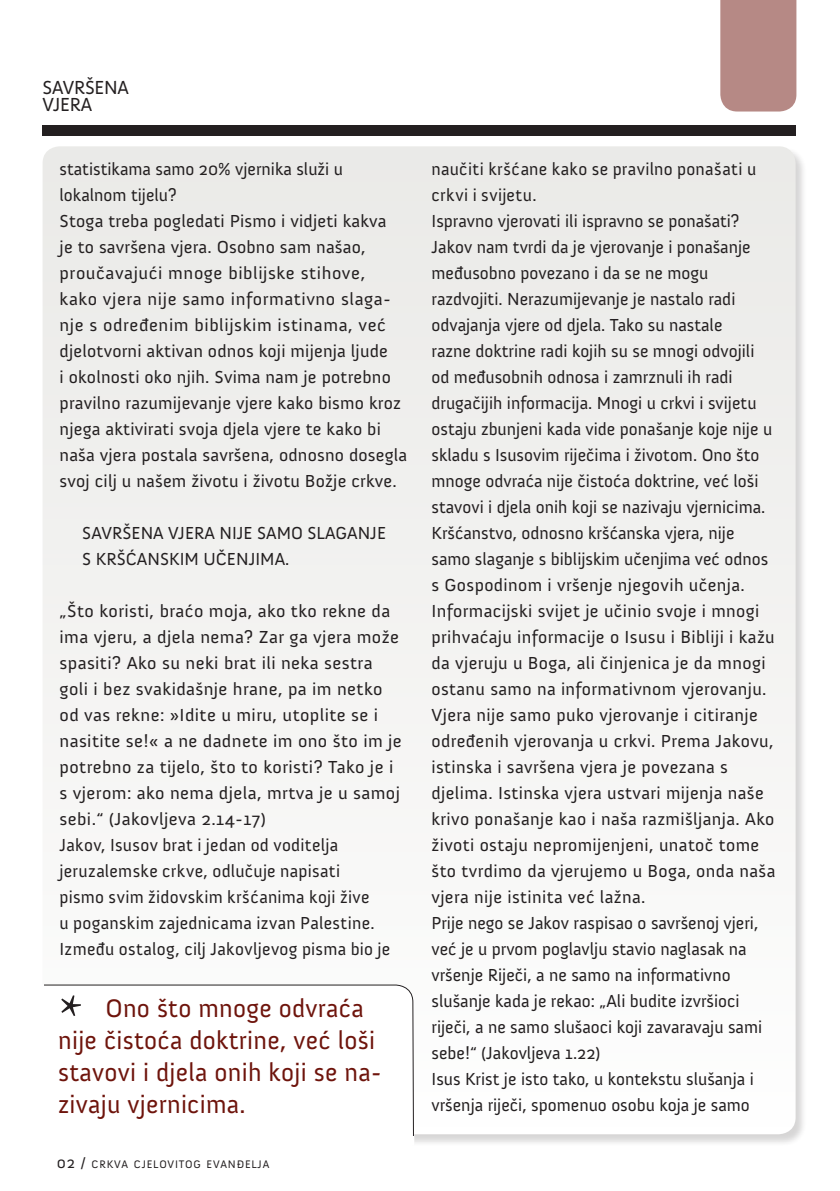
<style>
.page{position:relative;width:840px;height:1191px;background:#fff}
.page>*{position:absolute;margin:0;border:0;box-sizing:border-box;transform-origin:0 0}
.t1{font:26px/32px "Anivers";letter-spacing:.01em;color:#6e140c}
.t2{font:19.4px/17px "Anivers";letter-spacing:-.015em;color:#231f20}
.t3{font:17.8px/26px "Anivers";letter-spacing:.01em;color:#231f20}
.t4{font:17.8px/26px "Anivers";letter-spacing:.01em;color:#231f20;scale:1.05 1}
.t5{font:11.2px "Anivers";letter-spacing:.07em;color:#231f20}
.s1{font-size:16px}
</style>
<div class="page">
<div style="left:42px;top:146px;width:768px;height:1003px;background:#231f20;opacity:.75"></div>
<div style="left:43px;top:146px;width:752px;height:988px;background:#f3f2f0;border-radius:17px"></div>
<div style="left:720px;top:0;width:76px;height:111px;background:#b68985"></div>
<svg style="left:42px;top:984px;width:372px;height:165px"></svg>
<div style="left:43px;top:125px;width:752px;height:10px;background:#231f20"></div>
<div style="left:43px;top:984px;width:371px;height:153px;background:#fff"></div>
<p class="t2" style="left:43px;top:79px;width:88px">SAVRŠENA<br>VJERA</p>
<p class="t3" style="left:60px;top:156px;width:349px">statistikama samo 20% vjernika služi u lokalnom tijelu?<br>Stoga treba pogledati Pismo i vidjeti kakva<br>je to savršena vjera. Osobno sam našao, proučavajući mnoge biblijske stihove,<br>kako vjera nije samo informativno slaga&shy;nje s određenim biblijskim istinama, već djelotvorni aktivan odnos koji mijenja ljude<br>i okolnosti oko njih. Svima nam je potrebno pravilno razumijevanje vjere kako bismo kroz njega aktivirati svoja djela vjere te kako bi naša vjera postala savršena, odnosno dosegla svoj cilj u našem životu i životu Božje crkve.</p>
<p class="t3" style="left:82px;top:520px;width:305px">SAVRŠENA VJERA NIJE SAMO SLAGANJE<br>S KRŠĆANSKIM UČENJIMA.</p>
<p class="t4" style="left:60px;top:598px;width:327px">„Što koristi, braćo moja, ako tko rekne da ima vjeru, a djela nema? Zar ga vjera može spasiti? Ako su neki brat ili neka sestra goli i bez svakidašnje hrane, pa im netko od vas rekne: »Idite u miru, utoplite se i nasitite se!« a ne dadnete im ono što im je potrebno za tijelo, što to koristi? Tako je i s vjerom: ako nema djela, mrtva je u samoj sebi.“ (Jakovljeva 2.14-17)<br>Jakov, Isusov brat i jedan od voditelja jeruzalemske crkve, odlučuje napisati<br>pismo svim židovskim kršćanima koji žive<br>u poganskim zajednicama izvan Palestine.<br>Između ostalog, cilj Jakovljevog pisma bio je</p>
<h1 class="t1" style="left:58px;top:992px;width:325px;text-indent:47px">Ono što mnoge odvraća nije čistoća doktrine, već loši stavovi i djela onih koji se na&shy;zivaju vjernicima.</h1>
<p class="t5" style="left:57px;top:1158px;width:214px"><span class="s1">02 /</span> CRKVA CJELOVITOG EVANĐELJA</p>
<p class="t3" style="left:431px;top:156px;width:345px">naučiti kršćane kako se pravilno ponašati u crkvi i svijetu.<br>Ispravno vjerovati ili ispravno se ponašati?<br>Jakov nam tvrdi da je vjerovanje i ponašanje međusobno povezano i da se ne mogu razdvojiti. Nerazumijevanje je nastalo radi odvajanja vjere od djela. Tako su nastale<br>razne doktrine radi kojih su se mnogi odvojili od međusobnih odnosa i zamrznuli ih radi drugačijih informacija. Mnogi u crkvi i svijetu ostaju zbunjeni kada vide ponašanje koje nije u skladu s Isusovim riječima i životom. Ono što mnoge odvraća nije čistoća doktrine, već loši stavovi i djela onih koji se nazivaju vjernicima.<br>Kršćanstvo, odnosno kršćanska vjera, nije samo slaganje s biblijskim učenjima već odnos s Gospodinom i vršenje njegovih učenja.<br>Informacijski svijet je učinio svoje i mnogi prihvaćaju informacije o Isusu i Bibliji i kažu da vjeruju u Boga, ali činjenica je da mnogi ostanu samo na informativnom vjerovanju.<br>Vjera nije samo puko vjerovanje i citiranje određenih vjerovanja u crkvi. Prema Jakovu, istinska i savršena vjera je povezana s djelima. Istinska vjera ustvari mijenja naše krivo ponašanje kao i naša razmišljanja. Ako životi ostaju nepromijenjeni, unatoč tome što tvrdimo da vjerujemo u Boga, onda naša vjera nije istinita već lažna.<br>Prije nego se Jakov raspisao o savršenoj vjeri, već je u prvom poglavlju stavio naglasak na vršenje Riječi, a ne samo na informativno slušanje kada je rekao: „Ali budite izvršioci riječi, a ne samo slušaoci koji zavaravaju sami sebe!“ (Jakovljeva 1.22)<br>Isus Krist je isto tako, u kontekstu slušanja i vršenja riječi, spomenuo osobu koja je samo</p>
</div>
